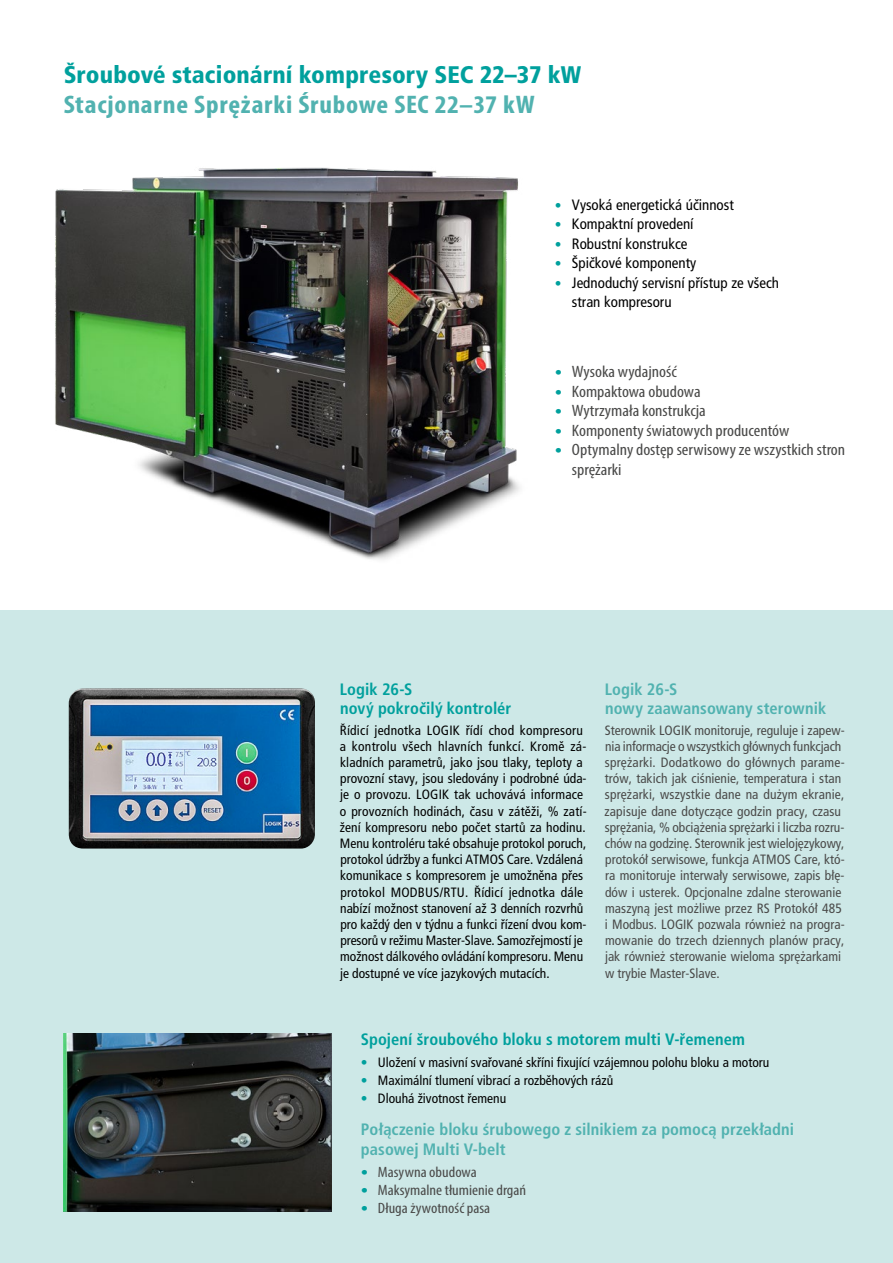
<style>
.page{position:relative;width:893px;height:1263px;background:#fff}
.page>*{position:absolute;margin:0;border:0;box-sizing:border-box;transform-origin:0 0}
.t1{font:700 condensed 25.5px "Myriad Pro";letter-spacing:.03em;color:#51b2b0;scale:1.1 1}
.t2{font:900 condensed 24px "Frutiger CE";color:#00a09d}
.t3{font:condensed 16.5px/19.5px "Myriad Pro";color:#4a4a49;scale:1.1 1}
.t4{font:700 condensed 16.5px/19.5px "Frutiger CE";letter-spacing:.005em;color:#51b2b0}
.t5{font:700 condensed 16.5px/19.5px "Frutiger CE";letter-spacing:.005em;color:#00a09d}
.t6{font:condensed 15px/19.5px "Frutiger CE";color:#000}
.t7{font:condensed 15px "Myriad Pro";color:#4a4a49;scale:1.1 1}
.t8{font:condensed 13.5px/16.2px "Frutiger CE";color:#000}
.t9{font:condensed 13.5px/16.2px "Frutiger CE";color:#4a4a49}
.s1{font-weight:900;font-size:13.5px;color:#00a09d}
.s2{font-family:"Frutiger CE";font-weight:900;font-size:13.5px;color:#00a09d}
.s3{font-weight:900;color:#00a09d}
</style>
<div class="page">
<div style="left:0;top:610px;width:893px;height:653px;background:#cde8e7"></div>
<img style="left:64px;top:1033px;width:268px;height:179px">
<img style="left:69px;top:688px;width:246px;height:160px">
<img style="left:55px;top:167px;width:465px;height:393px">
<h2 class="t2" style="left:64px;top:61px;width:519px">Šroubové stacionární kompresory SEC 22–37 kW</h2>
<h1 class="t1" style="left:64px;top:89px;width:430px">Stacjonarne Sprężarki Śrubowe SEC 22–37 kW</h1>
<p class="t6" style="left:555px;top:195px;width:180px"><span class="s1">•</span> Vysoká energetická účinnost</p>
<p class="t6" style="left:555px;top:215px;width:140px"><span class="s1">•</span> Kompaktní provedení</p>
<p class="t6" style="left:555px;top:234px;width:134px"><span class="s1">•</span> Robustní konstrukce</p>
<p class="t6" style="left:555px;top:254px;width:143px"><span class="s1">•</span> Špičkové komponenty</p>
<p class="t6" style="left:572px;top:273px;width:209px;text-indent:-17px"><span class="s1">•</span> Jednoduchý servisní přístup ze všech stran kompresoru</p>
<p class="t3" style="left:555px;top:362px;width:112px"><span class="s2">•</span> Wysoka wydajność</p>
<p class="t3" style="left:555px;top:381px;width:134px"><span class="s2">•</span> Kompaktowa obudowa</p>
<p class="t3" style="left:555px;top:401px;width:139px"><span class="s2">•</span> Wytrzymała konstrukcja</p>
<p class="t3" style="left:555px;top:420px;width:215px"><span class="s2">•</span> Komponenty światowych producentów</p>
<p class="t3" style="left:572px;top:440px;width:250px;text-indent:-17px"><span class="s2">•</span> Optymalny dostęp serwisowy ze wszystkich stron sprężarki</p>
<p class="t5" style="left:340px;top:679px;width:173px">Logik 26-S<br>nový pokročilý kontrolér</p>
<p class="t8" style="left:340px;top:722px;width:248px">Řídicí jednotka LOGIK řídí chod kompresoru a kontrolu všech hlavních funkcí. Kromě zá&shy;kladních parametrů, jako jsou tlaky, teploty a provozní stavy, jsou sledovány i podrobné úda&shy;je o provozu. LOGIK tak uchovává informace o provozních hodinách, času v zátěži, % zatí&shy;žení kompresoru nebo počet startů za hodinu.<br>Menu kontroléru také obsahuje protokol poruch, protokol údržby a funkci ATMOS Care. Vzdálená komunikace s kompresorem je umožněna přes protokol MODBUS/RTU. Řídicí jednotka dále nabízí možnost stanovení až 3 denních rozvrhů pro každý den v týdnu a funkci řízení dvou kom&shy;presorů v režimu Master-Slave. Samozřejmostí je možnost dálkového ovládání kompresoru. Menu je dostupné ve více jazykových mutacích.</p>
<p class="t4" style="left:605px;top:679px;width:223px">Logik 26-S<br>nowy zaawansowany sterownik</p>
<p class="t9" style="left:605px;top:722px;width:242px">Sterownik LOGIK monitoruje, reguluje i zapew&shy;nia informacje o wszystkich głównych funkcjach sprężarki. Dodatkowo do głównych parame&shy;trów, takich jak ciśnienie, temperatura i stan sprężarki, wszystkie dane na dużym ekranie, zapisuje dane dotyczące godzin pracy, czasu sprężania, % obciążenia sprężarki i liczba rozru&shy;chów na godzinę. Sterownik jest wielojęzykowy, protokół serwisowe, funkcja ATMOS Care, któ&shy;ra monitoruje interwały serwisowe, zapis błę&shy;dów i usterek. Opcjonalne zdalne sterowanie maszyną jest możliwe przez RS Protokół 485 i Modbus. LOGIK pozwala również na progra&shy;mowanie do trzech dziennych planów pracy, jak również sterowanie wieloma sprężarkami w trybie Master-Slave.</p>
<p class="t5" style="left:361px;top:1029px;width:386px">Spojení šroubového bloku s motorem multi V-řemenem</p>
<p class="t8" style="left:361px;top:1054px;width:410px"><span class="s3">•</span> Uložení v masivní svařované skříni fixující vzájemnou polohu bloku a motoru</p>
<p class="t8" style="left:361px;top:1072px;width:254px"><span class="s3">•</span> Maximální tlumení vibrací a rozběhových rázů</p>
<p class="t8" style="left:361px;top:1090px;width:147px"><span class="s3">•</span> Dlouhá životnost řemenu</p>
<p class="t4" style="left:361px;top:1120px;width:435px">Połączenie bloku śrubowego z silnikiem za pomocą przekładni pasowej Multi V-belt</p>
<p class="t7" style="left:361px;top:1163px;width:107px"><span class="s2">•</span> Masywna obudowa</p>
<p class="t7" style="left:361px;top:1181px;width:152px"><span class="s2">•</span> Maksymalne tłumienie drgań</p>
<p class="t7" style="left:361px;top:1199px;width:119px"><span class="s2">•</span> Długa żywotność pasa</p>
</div>
